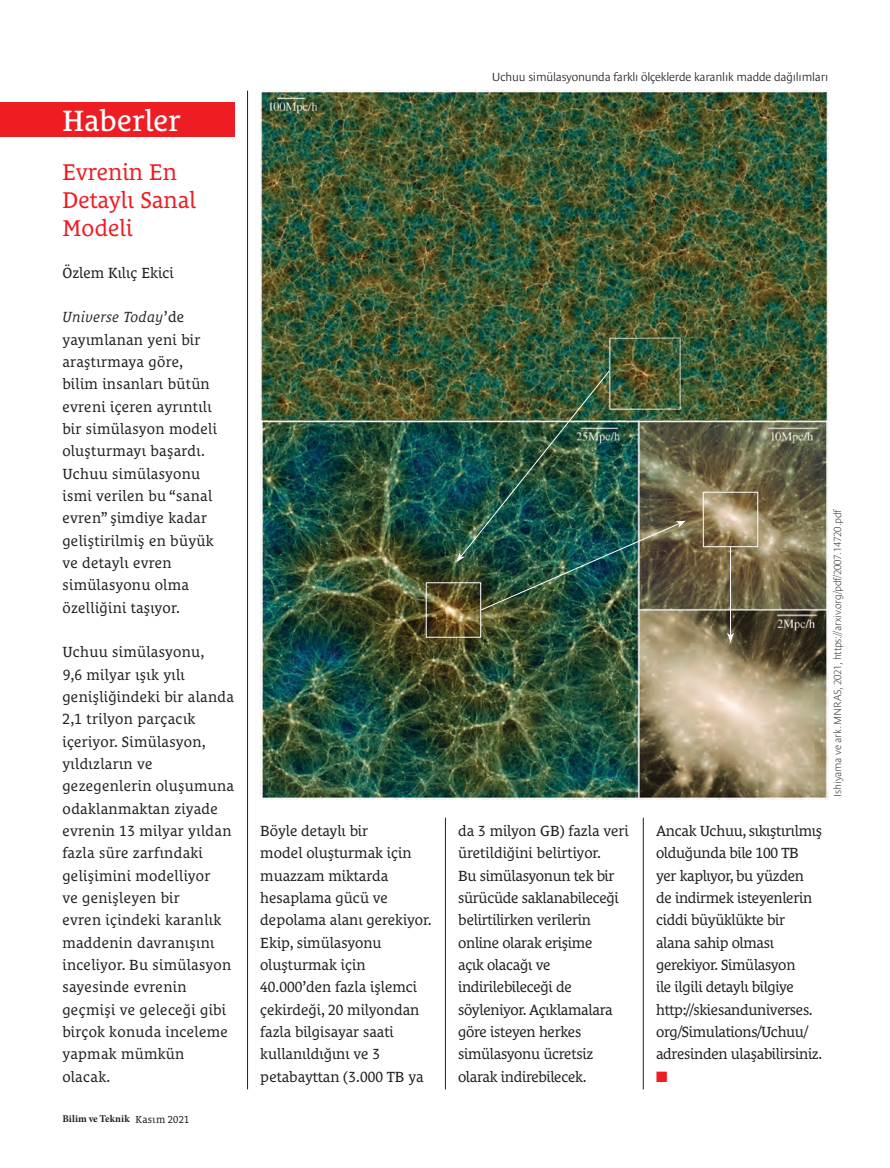
<style>
.page{position:relative;width:890px;height:1168px;background:#fff}
.page>*{position:absolute;margin:0;border:0;box-sizing:border-box;transform-origin:0 0}
.t1{font:30px "Le Monde Courrier Pro";color:#fff}
.t2{font:23.25px/27.9px "Le Monde Courrier Pro";color:#ee1d23}
.t3{font:15px/22.4px "Le Monde Courrier Pro";letter-spacing:.02em;color:#231f20}
.t4{font:15px/22.4px "Le Monde Courrier Pro";letter-spacing:-.02em;color:#231f20}
.t5{font:15px/22.4px "Le Monde Courrier Pro";color:#231f20}
.t6{font:15px "Zapf Dingbats ITC";color:#ee1d23}
.t7{font:300 12px "Le Monde Sans Pro";letter-spacing:-.02em;color:#231f20}
.t8{font:300 expanded 10.5px "Le Monde Sans Pro";letter-spacing:-.02em;color:#231f20}
.t9{font:700 10.35px "Minion Pro";letter-spacing:.005em;color:#231f20}
.t10{font:10.35px "Le Monde Courrier Pro";letter-spacing:.02em;color:#231f20}
.s1{font-style:italic}
</style>
<div class="page">
<hr style="left:445px;top:817px;width:1px;height:271px;background:#231f20">
<hr style="left:247px;top:91px;width:1px;height:997px;background:#231f20">
<hr style="left:643px;top:817px;width:1px;height:271px;background:#231f20">
<div style="left:0;top:102px;width:235px;height:34px;background:#ee1d23"></div>
<img style="left:260px;top:91px;width:568px;height:329px">
<img style="left:260px;top:420px;width:568px;height:379px">
<div style="left:426px;top:582px;width:55px;height:55px;border:1px solid #fff"></div>
<div style="left:702px;top:491px;width:56px;height:56px;border:1px solid #fff"></div>
<img style="left:456px;top:370px;width:229px;height:240px">
<hr style="left:730px;top:547px;width:1px;height:88px;background:#fff">
<svg style="left:726px;top:632px;width:7px;height:10px"></svg>
<h1 class="t1" style="left:62px;top:96px;width:120px">Haberler</h1>
<h2 class="t2" style="left:62px;top:155px;width:135px">Evrenin En<br>Detaylı Sanal<br>Modeli</h2>
<p class="t5" style="left:62px;top:259px;width:113px">Özlem Kılıç Ekici</p>
<p class="t3" style="left:62px;top:304px;width:156px"><span class="s1">Universe Today</span>’de yayımlanan yeni bir araştırmaya göre, bilim insanları bütün evreni içeren ayrıntılı bir simülasyon modeli oluşturmayı başardı.<br>Uchuu simülasyonu ismi verilen bu “sanal evren” şimdiye kadar geliştirilmiş en büyük ve detaylı evren simülasyonu olma özelliğini taşıyor.</p>
<p class="t3" style="left:62px;top:639px;width:173px">Uchuu simülasyonu,<br>9,6 milyar ışık yılı genişliğindeki bir alanda<br>2,1 trilyon parçacık içeriyor. Simülasyon, yıldızların ve gezegenlerin oluşumuna odaklanmaktan ziyade evrenin 13 milyar yıldan fazla süre zarfındaki gelişimini modelliyor<br>ve genişleyen bir<br>evren içindeki karanlık maddenin davranışını inceliyor. Bu simülasyon sayesinde evrenin geçmişi ve geleceği gibi birçok konuda inceleme yapmak mümkün olacak.</p>
<p class="t9" style="left:62px;top:1111px;width:69px">Bilim ve Teknik</p>
<p class="t10" style="left:135px;top:1110px;width:55px">Kasım 2021</p>
<p class="t7" style="left:492px;top:68px;width:338px">Uchuu simülasyonunda farklı ölçeklerde karanlık madde dağılımları</p>
<p class="t8" style="left:829px;top:796px;width:289px;rotate:-90deg">Ishiyama ve ark. MNRAS, 2021, https://arxiv.org/pdf/2007.14720.pdf</p>
<p class="t5" style="left:260px;top:817px;width:173px">Böyle detaylı bir<br>model oluşturmak için muazzam miktarda hesaplama gücü ve depolama alanı gerekiyor.<br>Ekip, simülasyonu oluşturmak için<br>40.000’den fazla işlemci çekirdeği, 20 milyondan fazla bilgisayar saati kullanıldığını ve 3 petabayttan (3.000 TB ya</p>
<p class="t4" style="left:458px;top:817px;width:172px">da 3 milyon GB) fazla veri üretildiğini belirtiyor.<br>Bu simülasyonun tek bir sürücüde saklanabileceği belirtilirken verilerin online olarak erişime<br>açık olacağı ve indirilebileceği de söyleniyor. Açıklamalara göre isteyen herkes simülasyonu ücretsiz olarak indirebilecek.</p>
<p class="t4" style="left:656px;top:817px;width:168px">Ancak Uchuu, sıkıştırılmış olduğunda bile 100 TB yer kaplıyor, bu yüzden de indirmek isteyenlerin ciddi büyüklükte bir alana sahip olması gerekiyor. Simülasyon<br>ile ilgili detaylı bilgiye http://skiesanduniverses. org/Simulations/Uchuu/ adresinden ulaşabilirsiniz.</p>
<p class="t6" style="left:656px;top:1069px;width:13px">■</p>
</div>
